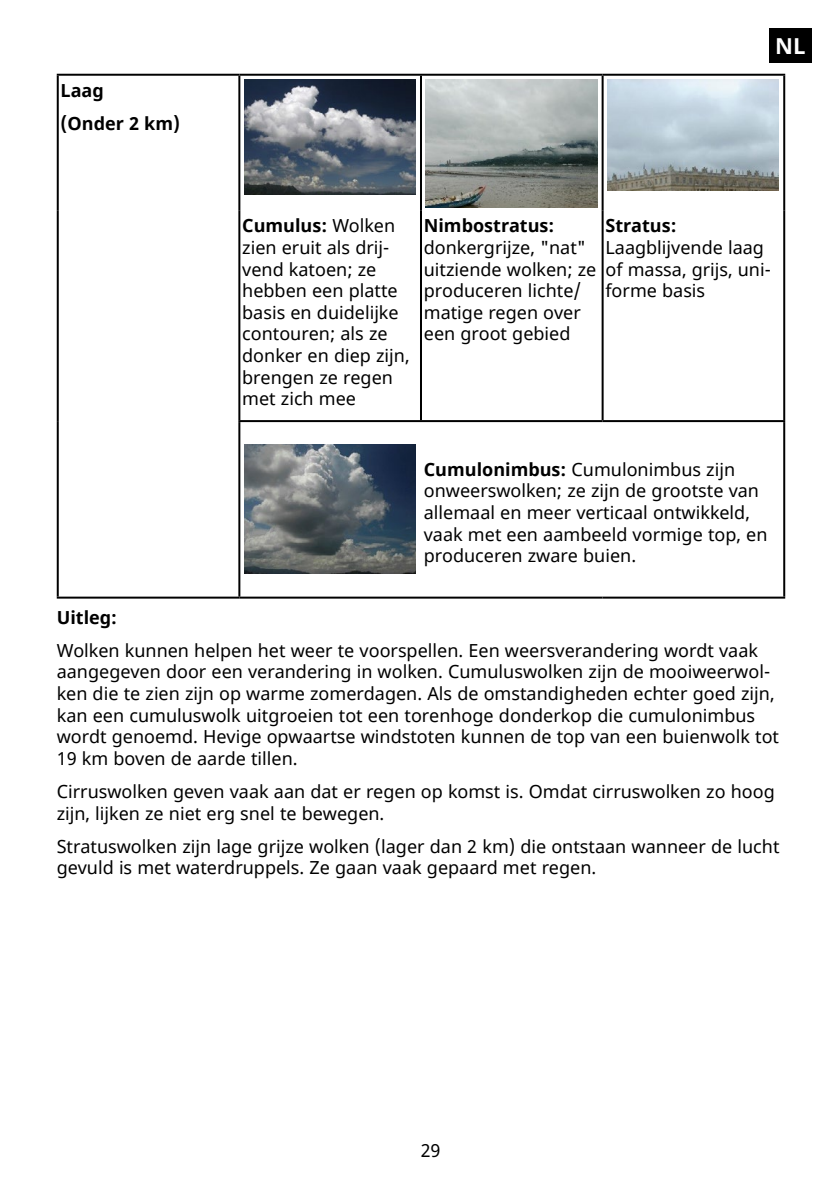
<style>
.page{position:relative;width:840px;height:1191px;background:#fff}
.page>*{position:absolute;margin:0;border:0;box-sizing:border-box;transform-origin:0 0}
.t1{font:700 22px "Noto Sans";color:#fff}
.Fließtext_westeurop{font:18px/21.6px "Noto Sans";color:#000}
.Fließtext_westeurop-2{font:700 18px "Noto Sans";color:#000}
.s1{font-weight:700}
</style>
<div class="page">
<div style="left:768px;top:28px;width:43px;height:35px;background:#000"></div>
<hr style="left:57px;top:74px;width:182px;height:2px;background:#000">
<hr style="left:57px;top:76px;width:2px;height:134px;background:#000">
<hr style="left:239px;top:74px;width:182px;height:2px;background:#000">
<hr style="left:238px;top:76px;width:2px;height:134px;background:#000">
<hr style="left:421px;top:74px;width:181px;height:2px;background:#000">
<hr style="left:420px;top:76px;width:2px;height:134px;background:#000">
<hr style="left:601px;top:76px;width:2px;height:134px;background:#000">
<hr style="left:782px;top:76px;width:2px;height:134px;background:#000">
<hr style="left:57px;top:210px;width:2px;height:211px;background:#000">
<hr style="left:238px;top:210px;width:2px;height:210px;background:#000">
<hr style="left:420px;top:210px;width:2px;height:210px;background:#000">
<hr style="left:601px;top:210px;width:2px;height:210px;background:#000">
<hr style="left:782px;top:210px;width:2px;height:210px;background:#000">
<hr style="left:57px;top:421px;width:2px;height:175px;background:#000">
<hr style="left:238px;top:420px;width:183px;height:2px;background:#000">
<hr style="left:238px;top:422px;width:2px;height:174px;background:#000">
<hr style="left:421px;top:420px;width:181px;height:2px;background:#000">
<hr style="left:602px;top:420px;width:182px;height:2px;background:#000">
<hr style="left:782px;top:422px;width:2px;height:174px;background:#000">
<hr style="left:57px;top:596px;width:182px;height:2px;background:#000">
<hr style="left:239px;top:596px;width:182px;height:2px;background:#000">
<hr style="left:421px;top:596px;width:181px;height:2px;background:#000">
<hr style="left:602px;top:596px;width:182px;height:2px;background:#000">
<hr style="left:602px;top:74px;width:182px;height:2px;background:#000">
<img style="left:244px;top:80px;width:171px;height:114px">
<img style="left:425px;top:80px;width:172px;height:127px">
<img style="left:607px;top:80px;width:171px;height:110px">
<img style="left:244px;top:444px;width:171px;height:130px">
<p class="Fließtext_westeurop-2" style="left:61px;top:78px;width:45px">Laag</p>
<p class="Fließtext_westeurop-2" style="left:61px;top:111px;width:121px">(Onder 2 km)</p>
<p class="t1" style="left:774px;top:30px;width:32px">NL</p>
<p class="Fließtext_westeurop" style="left:242px;top:216px;width:169px"><span class="s1">Cumulus:</span> Wolken zien eruit als drij&shy;vend katoen; ze hebben een platte basis en duidelijke contouren; als ze donker en diep zijn, brengen ze regen met zich mee</p>
<p class="Fließtext_westeurop" style="left:423px;top:216px;width:174px"><span class="s1">Nimbostratus: </span>donkergrijze, "nat" uitziende wolken; ze produceren lichte/ matige regen over een groot gebied</p>
<p class="Fließtext_westeurop" style="left:605px;top:216px;width:167px"><span class="s1">Stratus:<br></span>Laagblijvende laag of massa, grijs, uni&shy;forme basis</p>
<p class="Fließtext_westeurop" style="left:423px;top:459px;width:345px"><span class="s1">Cumulonimbus:</span> Cumulonimbus zijn onweerswolken; ze zijn de grootste van allemaal en meer verticaal ontwikkeld, vaak met een aambeeld vormige top, en produceren zware buien.</p>
<p class="Fließtext_westeurop-2" style="left:57px;top:604px;width:62px">Uitleg:</p>
<p class="Fließtext_westeurop" style="left:57px;top:640px;width:723px">Wolken kunnen helpen het weer te voorspellen. Een weersverandering wordt vaak aangegeven door een verandering in wolken. Cumuluswolken zijn de mooiweerwol&shy;ken die te zien zijn op warme zomerdagen. Als de omstandigheden echter goed zijn, kan een cumuluswolk uitgroeien tot een torenhoge donderkop die cumulonimbus wordt genoemd. Hevige opwaartse windstoten kunnen de top van een buienwolk tot 19 km boven de aarde tillen.</p>
<p class="Fließtext_westeurop" style="left:57px;top:781px;width:719px">Cirruswolken geven vaak aan dat er regen op komst is. Omdat cirruswolken zo hoog zijn, lijken ze niet erg snel te bewegen.</p>
<p class="Fließtext_westeurop" style="left:57px;top:836px;width:723px">Stratuswolken zijn lage grijze wolken (lager dan 2 km) die ontstaan wanneer de lucht gevuld is met waterdruppels. Ze gaan vaak gepaard met regen.</p>
<p class="Fließtext_westeurop" style="left:420px;top:1140px;width:21px">29</p>
</div>
